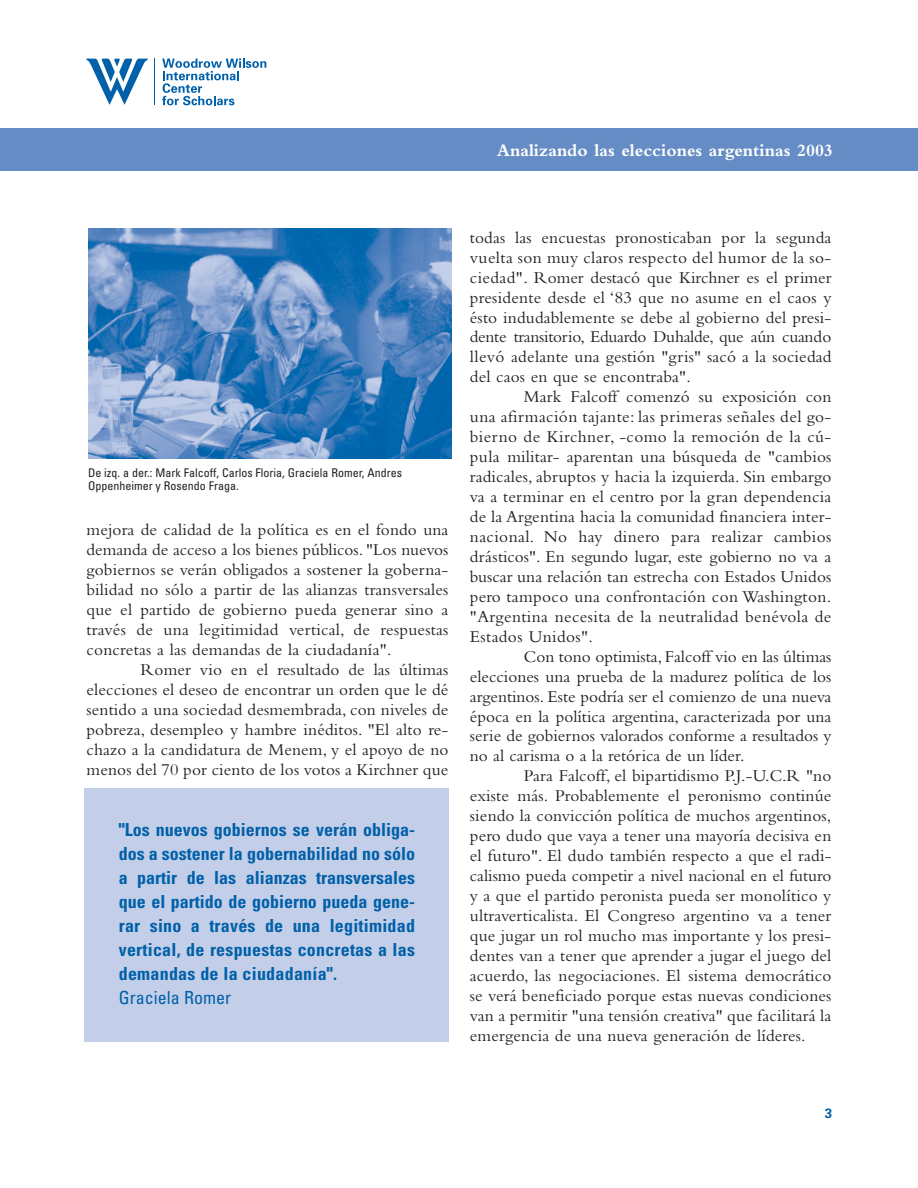
<style>
.page{position:relative;width:918px;height:1188px;background:#fff}
.page>*{position:absolute;margin:0;border:0;box-sizing:border-box;transform-origin:0 0}
.t1{font:700 condensed 18px/24px "Univers";letter-spacing:.015em;color:#0060a9;text-align:justify}
.t2{font:700 18px "Bembo";color:#fff}
.t3{font:condensed 18px "Univers";color:#0060a9}
.t4{font:17.25px/20px "Bembo";letter-spacing:.01em;color:#231f20;text-align:justify}
.t5{font:700 13.5px "Univers";color:#0060a9}
.t6{font:condensed 12px/13.5px "Univers";color:#231f20}
</style>
<div class="page">
<div style="left:0;top:128px;width:918px;height:42px;background:#658cc4"></div>
<img style="left:88px;top:228px;width:363px;height:230px">
<div style="left:84px;top:789px;width:365px;height:253px;background:#c3cee8"></div>
<svg style="left:162px;top:59px;width:104px;height:46px"></svg>
<hr style="left:154px;top:59px;width:1px;height:46px;background:#0060a9">
<svg style="left:86px;top:59px;width:62px;height:46px"></svg>
<p class="t2" style="left:497px;top:144px;width:338px">Analizando las elecciones argentinas 2003</p>
<p class="t6" style="left:88px;top:467px;width:316px">De izq. a der.: Mark Falcoff, Carlos Floria, Graciela Romer, Andres<br>Oppenheimer y Rosendo Fraga.</p>
<p class="t4" style="left:87px;top:521px;width:363px">mejora de calidad de la política es en el fondo una demanda de acceso a los bienes públicos. "Los nuevos gobiernos se verán obligados a sostener la goberna&shy;bilidad no sólo a partir de las alianzas transversales que el partido de gobierno pueda generar sino a través de una legitimidad vertical, de respuestas concretas a las demandas de la ciudadanía".</p>
<p class="t4" style="left:87px;top:661px;width:363px;text-indent:54px">Romer vio en el resultado de las últimas elecciones el deseo de encontrar un orden que le dé sentido a una sociedad desmembrada, con niveles de pobreza, desempleo y hambre inéditos. "El alto re&shy;chazo a la candidatura de Menem, y el apoyo de no menos del 70 por ciento de los votos a Kirchner que</p>
<p class="t1" style="left:119px;top:820px;width:298px">"Los nuevos gobiernos se verán obliga&shy;dos a sostener la gobernabilidad no sólo a partir de las alianzas transversales que el partido de gobierno pueda gene&shy;rar sino a través de una legitimidad vertical, de respuestas concretas a las demandas de la ciudadanía".</p>
<p class="t3" style="left:119px;top:991px;width:114px">Graciela Romer</p>
<p class="t4" style="left:470px;top:229px;width:363px">todas las encuestas pronosticaban por la segunda vuelta son muy claros respecto del humor de la so&shy;ciedad". Romer destacó que Kirchner es el primer presidente desde el ‘83 que no asume en el caos y ésto indudablemente se debe al gobierno del presi&shy;dente transitorio, Eduardo Duhalde, que aún cuando llevó adelante una gestión "gris" sacó a la sociedad del caos en que se encontraba".</p>
<p class="t4" style="left:470px;top:389px;width:363px;text-indent:54px">Mark Falcoff comenzó su exposición con una afirmación tajante: las primeras señales del go&shy;bierno de Kirchner, -como la remoción de la cú&shy;pula militar- aparentan una búsqueda de "cambios radicales, abruptos y hacia la izquierda. Sin embargo va a terminar en el centro por la gran dependencia de la Argentina hacia la comunidad financiera inter&shy;nacional. No hay dinero para realizar cambios drásticos". En segundo lugar, este gobierno no va a buscar una relación tan estrecha con Estados Unidos pero tampoco una confrontación con Washington. "Argentina necesita de la neutralidad benévola de Estados Unidos".</p>
<p class="t4" style="left:470px;top:648px;width:363px;text-indent:54px">Con tono optimista, Falcoff vio en las últimas elecciones una prueba de la madurez política de los argentinos. Este podría ser el comienzo de una nueva época en la política argentina, caracterizada por una serie de gobiernos valorados conforme a resultados y no al carisma o a la retórica de un líder.</p>
<p class="t4" style="left:470px;top:768px;width:363px;text-indent:54px">Para Falcoff, el bipartidismo P.J.-U.C.R "no existe más. Probablemente el peronismo continúe siendo la convicción política de muchos argentinos, pero dudo que vaya a tener una mayoría decisiva en el futuro". El dudo también respecto a que el radi&shy;calismo pueda competir a nivel nacional en el futuro y a que el partido peronista pueda ser monolítico y ultraverticalista. El Congreso argentino va a tener que jugar un rol mucho mas importante y los presi&shy;dentes van a tener que aprender a jugar el juego del acuerdo, las negociaciones. El sistema democrático se verá beneficiado porque estas nuevas condiciones van a permitir "una tensión creativa" que facilitará la emergencia de una nueva generación de líderes.</p>
<p class="t5" style="left:825px;top:1108px;width:9px">3</p>
</div>
